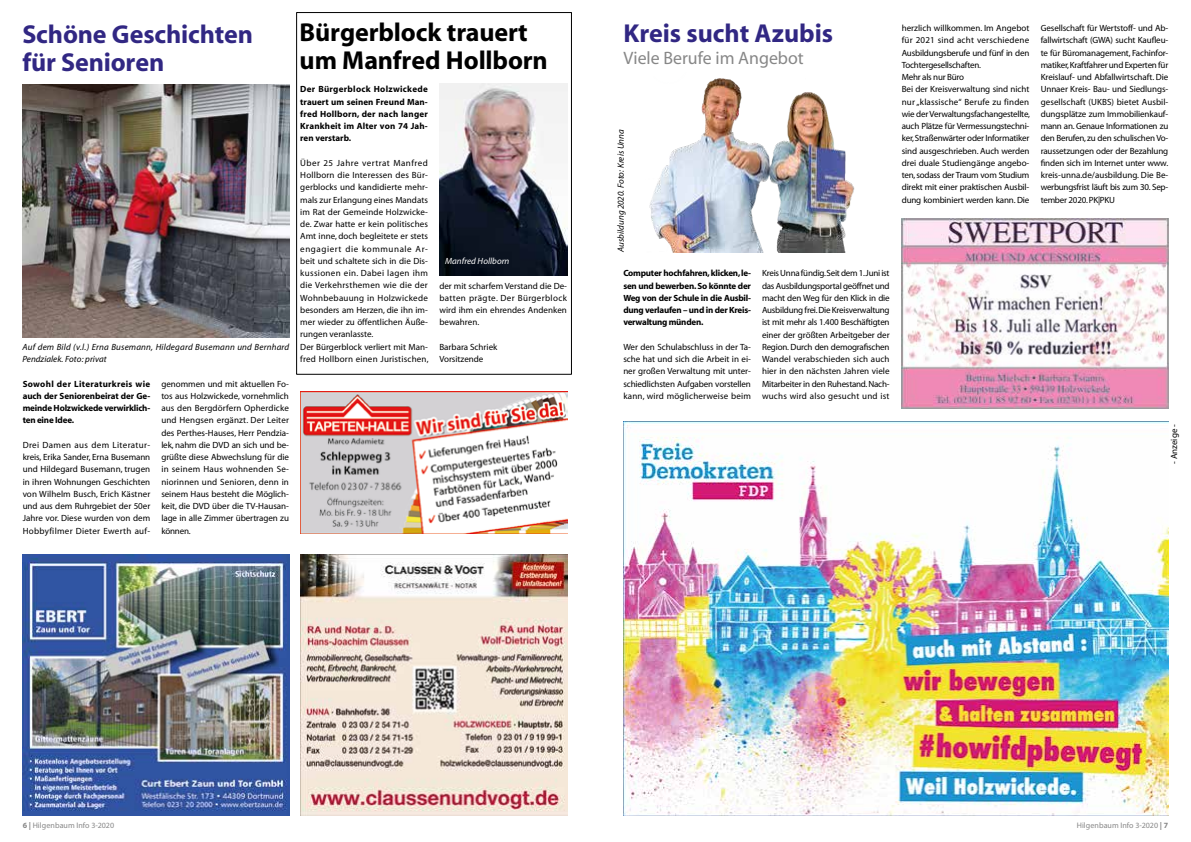
<style>
.page{position:relative;width:1191px;height:842px;background:#fff}
.page>*{position:absolute;margin:0;border:0;box-sizing:border-box;transform-origin:0 0}
.t1{font:700 26px/28px "Myriad";color:#312783}
.t2{font:700 26px/28px "Myriad";letter-spacing:-.005em;color:#000}
.t3{font:18px "Myriad";color:#878787}
.t4{font:9px/12.2px "Myriad";color:#000;text-align:justify}
.t5{font:9px/12.2px "Myriad";letter-spacing:-.02em;color:#000}
.t6{font:700 9px/12.2px "Myriad";letter-spacing:-.02em;color:#000;text-align:justify}
.t7{font:italic 9px/12.2px "Myriad";letter-spacing:.015em;color:#000}
.t8{font:italic 9px "Myriad";letter-spacing:.005em;color:#fff}
.t9{font:8px "Myriad";letter-spacing:.005em;color:#878787}
.s1{font-weight:700}
</style>
<div class="page">
<img style="left:300px;top:554px;width:267px;height:261px">
<img style="left:22px;top:84px;width:267px;height:253px">
<img style="left:23px;top:554px;width:266px;height:261px">
<img style="left:439px;top:84px;width:128px;height:191px">
<div style="left:296px;top:12px;width:276px;height:363px;border:1px solid #000"></div>
<img style="left:300px;top:392px;width:267px;height:142px">
<img style="left:649px;top:78px;width:206px;height:174px">
<img style="left:624px;top:421px;width:544px;height:394px">
<img style="left:901px;top:218px;width:267px;height:190px">
<h1 class="t1" style="left:22px;top:21px;width:232px">Schöne Geschichten für Senioren</h1>
<p class="t7" style="left:23px;top:341px;width:268px">Auf dem Bild (v.l.) Erna Busemann, Hildegard Busemann und Bernhard<br>Pendzialek. Foto: privat</p>
<p class="t4" style="left:161px;top:378px;width:129px">genommen und mit aktuellen Fo&shy;tos aus Holzwickede, vornehmlich aus den Bergdörfern Opherdicke und Hengsen ergänzt. Der Leiter des Perthes-Hauses, Herr Pendzia&shy;lek, nahm die DVD an sich und be&shy;grüßte diese Abwechslung für die in seinem Haus wohnenden Se&shy;niorinnen und Senioren, denn in seinem Haus besteht die Möglich&shy;keit, die DVD über die TV-Hausan&shy;lage in alle Zimmer übertragen zu können.</p>
<p class="t6" style="left:23px;top:378px;width:129px">Sowohl der Literaturkreis wie auch der Seniorenbeirat der Ge&shy;meinde Holzwickede verwirklich&shy;ten eine Idee.</p>
<p class="t4" style="left:23px;top:439px;width:129px">Drei Damen aus dem Literatur&shy;kreis, Erika Sander, Erna Busemann und Hildegard Busemann, trugen in ihren Wohnungen Geschichten von Wilhelm Busch, Erich Kästner und aus dem Ruhrgebiet der 50er Jahre vor. Diese wurden von dem Hobbyfilmer Dieter Ewerth auf-</p>
<h1 class="t2" style="left:300px;top:20px;width:250px">Bürgerblock trauert um Manfred Hollborn</h1>
<p class="t6" style="left:300px;top:84px;width:129px">Der Bürgerblock Holzwickede trauert um seinen Freund Man&shy;fred Hollborn, der nach langer Krankheit im Alter von 74 Jah&shy;ren verstarb.</p>
<p class="t4" style="left:300px;top:157px;width:130px;text-align:left">Über 25 Jahre vertrat Manfred<br>Hollborn die Interessen des Bür&shy;gerblocks und kandidierte mehr&shy;mals zur Erlangung eines Mandats im Rat der Gemeinde Holzwicke&shy;de. Zwar hatte er kein politisches<br>Amt inne, doch begleitete er stets engagiert die kommunale Ar&shy;beit und schaltete sich in die Dis&shy;kussionen ein. Dabei lagen ihm die Verkehrsthemen wie die der<br>Wohnbebauung in Holzwickede besonders am Herzen, die ihn im&shy;mer wieder zu öffentlichen Äuße&shy;rungen veranlasste.<br>Der Bürgerblock verliert mit Man&shy;fred Hollborn einen Juristischen,</p>
<p class="t8" style="left:445px;top:256px;width:66px">Manfred Hollborn</p>
<p class="t4" style="left:439px;top:280px;width:129px">der mit scharfem Verstand die De&shy;batten prägte. Der Bürgerblock wird ihm ein ehrendes Andenken bewahren.</p>
<p class="t4" style="left:439px;top:341px;width:60px">Barbara Schriek<br>Vorsitzende</p>
<h1 class="t1" style="left:623px;top:20px;width:211px">Kreis sucht Azubis</h1>
<h2 class="t3" style="left:623px;top:49px;width:182px">Viele Berufe im Angebot</h2>
<p class="t7" style="left:615px;top:252px;width:124px;rotate:-90deg">Ausbildung 2020. Foto: Kreis Unna</p>
<p class="t6" style="left:623px;top:267px;width:129px">Computer hochfahren, klicken, le&shy;sen und bewerben. So könnte der Weg von der Schule in die Ausbil&shy;dung verlaufen – und in der Kreis&shy;verwaltung münden.</p>
<p class="t4" style="left:623px;top:341px;width:129px">Wer den Schulabschluss in der Ta&shy;sche hat und sich die Arbeit in ei&shy;ner großen Verwaltung mit unter&shy;schiedlichsten Aufgaben vorstellen kann, wird möglicherweise beim</p>
<p class="t4" style="left:762px;top:268px;width:129px">Kreis Unna fündig.Seit dem 1.Juni ist das Ausbildungsportal geöffnet und macht den Weg für den Klick in die Ausbildung frei. Die Kreisverwaltung ist mit mehr als 1.400 Beschäftigten einer der größten Arbeitgeber der Region. Durch den demografischen Wandel verabschieden sich auch hier in den nächsten Jahren viele Mitarbeiter in den Ruhestand. Nach&shy;wuchs wird also gesucht und ist</p>
<p class="t5" style="left:901px;top:22px;width:130px">herzlich willkommen. Im Angebot für 2021 sind acht verschiedene Ausbildungsberufe und fünf in den Tochtergesellschaften.<br>Mehr als nur Büro<br>Bei der Kreisverwaltung sind nicht nur „klassische“ Berufe zu finden wie der Verwaltungsfachangestellte, auch Plätze für Vermessungstechni&shy;ker, Straßenwärter oder Informatiker sind ausgeschrieben. Auch werden drei duale Studiengänge angebo&shy;ten, sodass der Traum vom Studium direkt mit einer praktischen Ausbil&shy;dung kombiniert werden kann. Die</p>
<p class="t4" style="left:1040px;top:22px;width:129px">Gesellschaft für Wertstoff- und Ab&shy;fallwirtschaft (GWA) sucht Kaufleu&shy;te für Büromanagement, Fachinfor&shy;matiker, Kraftfahrer und Experten für Kreislauf- und Abfallwirtschaft. Die Unnaer Kreis- Bau- und Siedlungs&shy;gesellschaft (UKBS) bietet Ausbil&shy;dungsplätze zum Immobilienkauf&shy;mann an. Genaue Informationen zu den Berufen, zu den schulischen Vo&shy;raussetzungen oder der Bezahlung finden sich im Internet unter www. kreis-unna.de/ausbildung. Die Be&shy;werbungsfrist läuft bis zum 30. Sep&shy;tember 2020. PK|PKU</p>
<p class="t4" style="left:1168px;top:464px;width:41px;rotate:-90deg">- Anzeige -</p>
<p class="t9" style="left:23px;top:821px;width:93px"><span class="s1">6 |</span> Hilgenbaum Info 3-2020</p>
<p class="t9" style="left:1076px;top:821px;width:93px">Hilgenbaum Info 3-2020 <span class="s1">| 7</span></p>
</div>
